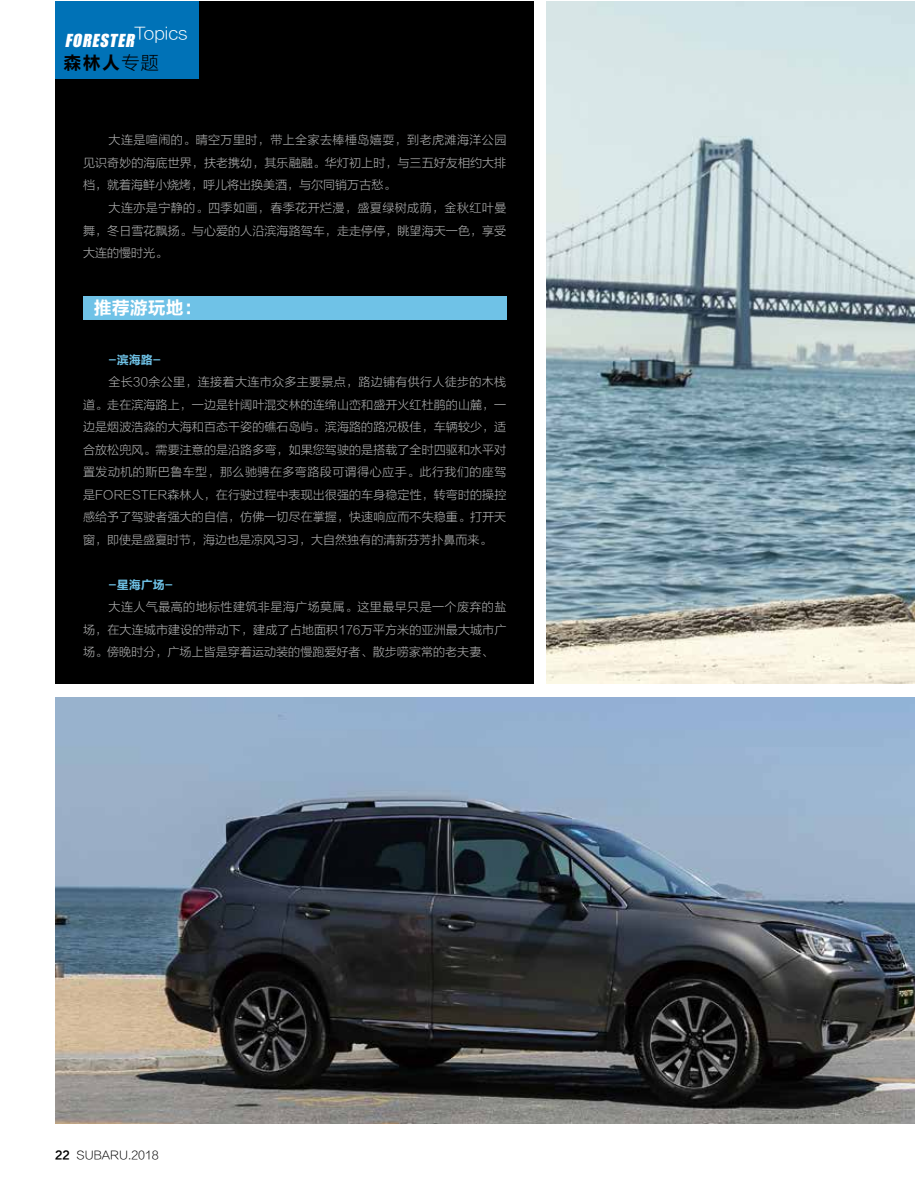
<style>
.page{position:relative;width:915px;height:1187px;background:#fff}
.page>*{position:absolute;margin:0;border:0;box-sizing:border-box;transform-origin:0 0}
.t1{font:18px "FZLTCHK GBK1 0";color:#fff}
.t2{font:18px "FZLTCHK GBK1 0";color:#000}
.t3{font:italic 16.5px "Impact";color:#fff}
.t4{font:16.5px "FZLTXHK GBK1 0";color:#fff;scale:1.05 1}
.t5{font:13.5px "FZLTXHK GBK1 0";letter-spacing:-.015em;color:#fff;scale:1.05 1}
.t6{font:12px/22.5px "FZLTXHK GBK1 0";letter-spacing:.005em;color:#b5b6b6;text-align:justify}
.t7{font:12px "FZLTCHK GBK1 0";color:#6fc2e7}
.t8{font:11.25px "FZLTXHK GBK1 0";color:#000}
.s1{font-family:"FZLTXHK GBK1 0"}
.s2{font-family:"FZLTCHK GBK1 0"}
</style>
<div class="page">
<div style="left:55px;top:1px;width:479px;height:682px;background:#000"></div>
<img style="left:55px;top:697px;width:859px;height:426px">
<div style="left:55px;top:1px;width:144px;height:78px;background:#0072b7"></div>
<div style="left:83px;top:296px;width:423px;height:24px;background:#6fc2e7"></div>
<img style="left:546px;top:1px;width:368px;height:682px">
<h2 class="t3" style="left:65px;top:30px;width:74px">FORESTER</h2>
<h2 class="t4" style="left:134px;top:24px;width:53px">Topics</h2>
<p class="t5" style="left:135px;top:25px;width:42px">Topics</p>
<h1 class="t2" style="left:64px;top:53px;width:97px">森林人<span class="s1">专题</span></h1>
<h2 class="t3" style="left:65px;top:33px;width:74px">FORESTER</h2>
<p class="t6" style="left:83px;top:129px;width:424px;text-indent:26px">大连是喧闹的。晴空万里时，带上全家去棒棰岛嬉耍，到老虎滩海洋公园见识奇妙的海底世界，扶老携幼，其乐融融。华灯初上时，与三五好友相约大排档，就着海鲜小烧烤，呼儿将出换美酒，与尔同销万古愁。</p>
<p class="t6" style="left:83px;top:197px;width:424px;text-indent:26px">大连亦是宁静的。四季如画，春季花开烂漫，盛夏绿树成荫，金秋红叶曼舞，冬日雪花飘扬。与心爱的人沿滨海路驾车，走走停停，眺望海天一色，享受大连的慢时光。</p>
<h1 class="t1" style="left:94px;top:298px;width:109px">推荐游玩地：</h1>
<p class="t7" style="left:109px;top:353px;width:54px">-滨海路-</p>
<p class="t6" style="left:83px;top:371px;width:424px;text-indent:26px">全长30余公里，连接着大连市众多主要景点，路边铺有供行人徒步的木栈道。走在滨海路上，一边是针阔叶混交林的连绵山峦和盛开火红杜鹃的山麓，一边是烟波浩淼的大海和百态千姿的礁石岛屿。滨海路的路况极佳，车辆较少，适合放松兜风。需要注意的是沿路多弯，如果您驾驶的是搭载了全时四驱和水平对置发动机的斯巴鲁车型，那么驰骋在多弯路段可谓得心应手。此行我们的座驾是FORESTER森林人，在行驶过程中表现出很强的车身稳定性，转弯时的操控感给予了驾驶者强大的自信，仿佛一切尽在掌握，快速响应而不失稳重。打开天窗，即使是盛夏时节，海边也是凉风习习，大自然独有的清新芬芳扑鼻而来。</p>
<p class="t7" style="left:109px;top:578px;width:66px">-星海广场-</p>
<p class="t6" style="left:83px;top:596px;width:425px;text-indent:26px">大连人气最高的地标性建筑非星海广场莫属。这里最早只是一个废弃的盐场，在大连城市建设的带动下，建成了占地面积176万平方米的亚洲最大城市广场。傍晚时分，广场上皆是穿着运动装的慢跑爱好者、散步唠家常的老夫妻、</p>
<p class="t8" style="left:55px;top:1148px;width:105px"><span class="s2">22</span> SUBARU.2018</p>
</div>
